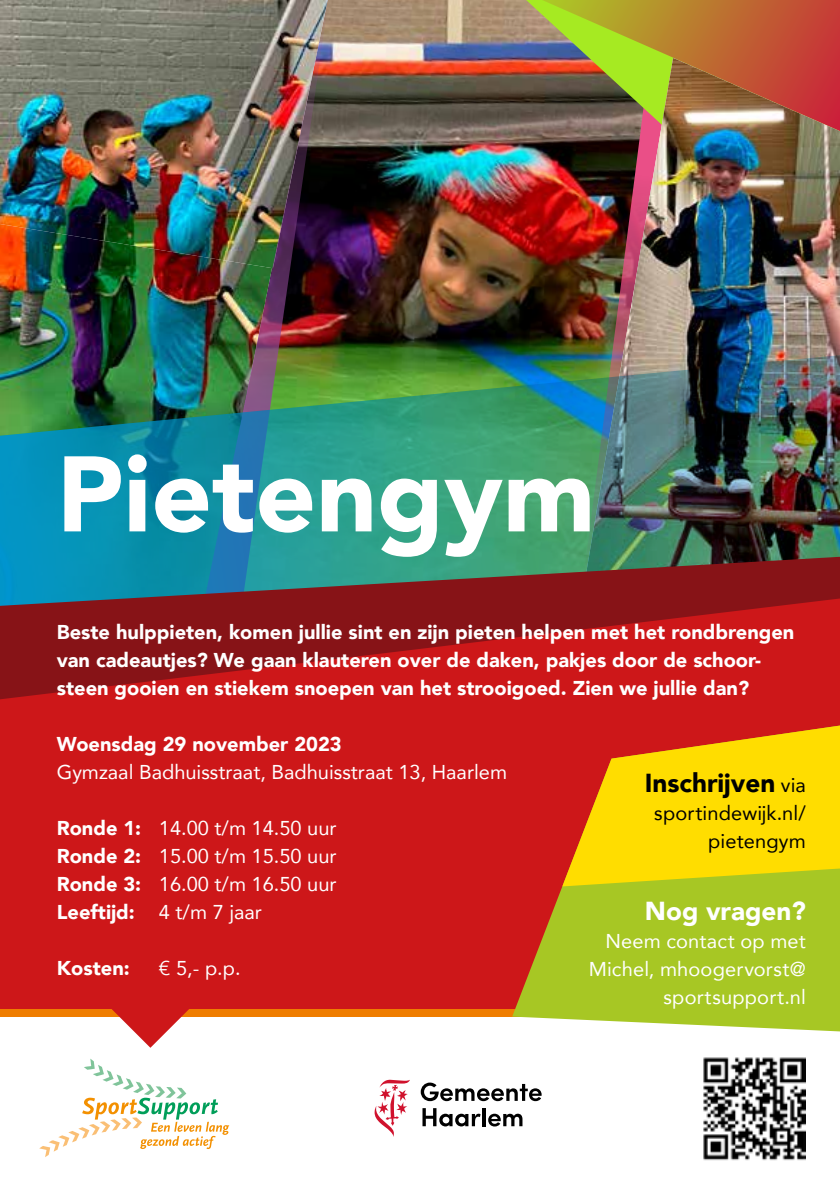
<style>
.page{position:relative;width:840px;height:1191px;background:#fff}
.page>*{position:absolute;margin:0;border:0;box-sizing:border-box;transform-origin:0 0}
.t1{font:900 106px "Avenir";color:#fff}
.t2{font:900 26px "Avenir";color:#000}
.t3{font:900 26px "Avenir";color:#fff}
.t4{font:900 20px/28px "Avenir";color:#fff}
.t5{font:20px/28px "Avenir";color:#fff;text-align:justify}
.t6{font:20px/28px "Avenir";letter-spacing:.005em;color:#000;text-align:right}
.s1{font-weight:900}
.s2{font-weight:400;font-size:20px}
</style>
<div class="page">
<img style="left:331px;top:0;width:247px;height:353px">
<img style="left:0;top:268px;width:187px;height:85px">
<img style="left:0;top:0;width:187px;height:268px">
<img style="left:187px;top:0;width:144px;height:353px">
<img style="left:526px;top:138px;width:52px;height:151px">
<img style="left:583px;top:138px;width:256px;height:215px">
<div style="left:0;top:701px;width:839px;height:308px;background:#cd1719"></div>
<img style="left:0;top:353px;width:839px;height:348px">
<img style="left:503px;top:0;width:336px;height:138px">
<div style="left:0;top:1009px;width:839px;height:8px;background:#ef7d00"></div>
<svg style="left:89px;top:986px;width:122px;height:61px"></svg>
<svg style="left:39px;top:1058px;width:190px;height:99px"></svg>
<svg style="left:422px;top:1108px;width:58px;height:18px"></svg>
<hr style="left:482px;top:1108px;width:3px;height:18px;background:#000">
<svg style="left:488px;top:1113px;width:34px;height:13px"></svg>
<svg style="left:420px;top:1082px;width:121px;height:19px"></svg>
<svg style="left:374px;top:1079px;width:35px;height:58px"></svg>
<svg style="left:512px;top:725px;width:327px;height:306px;fill:#a7c724"></svg>
<svg style="left:562px;top:725px;width:277px;height:161px;fill:#fd0"></svg>
<img style="left:703px;top:1057px;width:102px;height:104px">
<h1 class="t1" style="left:57px;top:403px;width:539px">Pietengym</h1>
<p class="t4" style="left:57px;top:618px;width:738px">Beste hulppieten, komen jullie sint en zijn pieten helpen met het rondbrengen van cadeautjes? We gaan klauteren over de daken, pakjes door de schoor&shy;steen gooien en stiekem snoepen van het strooigoed. Zien we jullie dan?</p>
<p class="t4" style="left:57px;top:730px;width:286px">Woensdag 29 november 2023</p>
<p class="t5" style="left:57px;top:758px;width:451px">Gymzaal Badhuisstraat, Badhuisstraat 13, Haarlem</p>
<p class="t5" style="left:57px;top:814px;width:281px"><span class="s1">Ronde 1:</span> 14.00 t/m 14.50 uur <span class="s1">Ronde 2:</span> 15.00 t/m 15.50 uur <span class="s1">Ronde 3:</span> 16.00 t/m 16.50 uur <span class="s1">Leeftijd:</span> 4 t/m 7 jaar</p>
<p class="t4" style="left:57px;top:954px;width:74px">Kosten:</p>
<p class="t5" style="left:159px;top:954px;width:83px">€ 5,- p.p.</p>
<h2 class="t2" style="left:644px;top:760px;width:162px">Inschrijven <span class="s2">via</span></h2>
<p class="t6" style="left:654px;top:798px;width:153px">sportindewijk.nl/ pietengym</p>
<h2 class="t3" style="left:644px;top:888px;width:162px">Nog vragen?</h2>
<p class="t5" style="left:588px;top:926px;width:218px;text-align:right">Neem contact op met<br>Michel, mhoogervorst@ sportsupport.nl</p>
</div>
